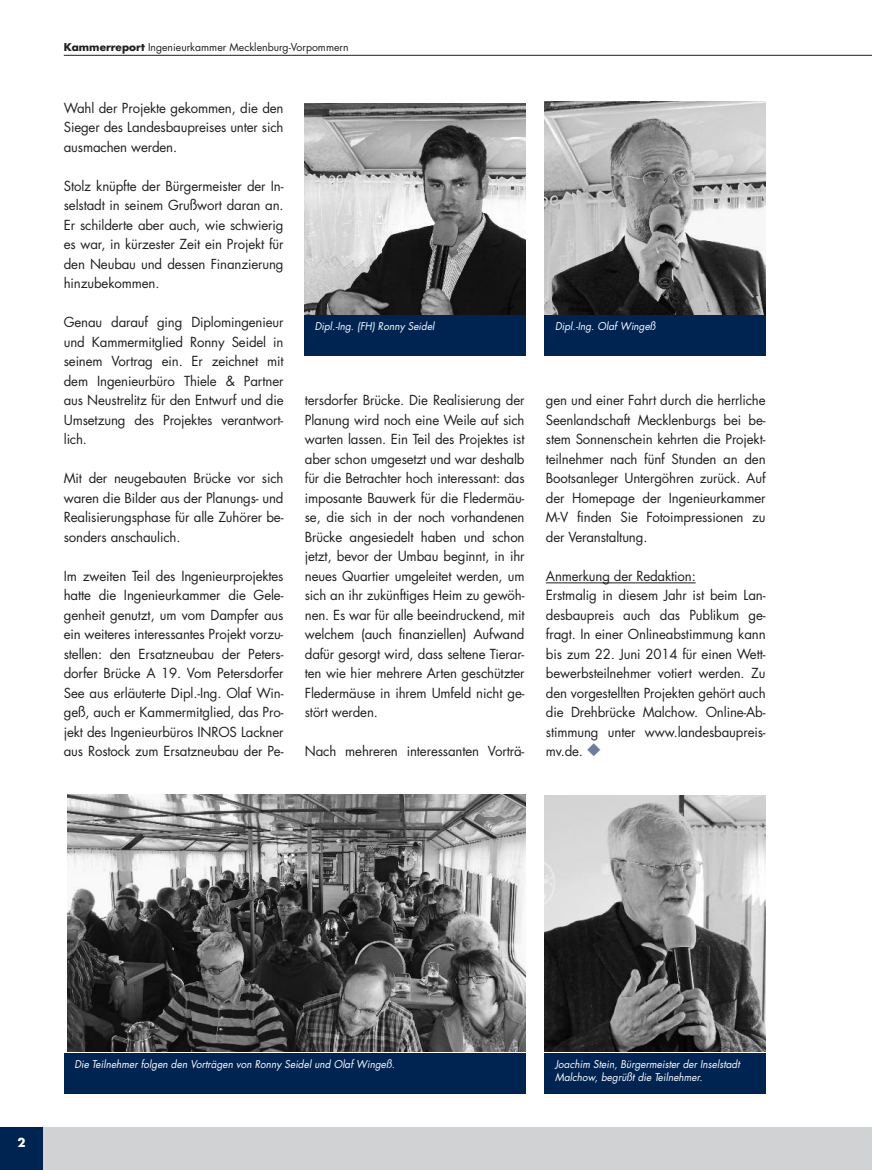
<style>
.page{position:relative;width:872px;height:1170px;background:#fff}
.page>*{position:absolute;margin:0;border:0;box-sizing:border-box;transform-origin:0 0}
.t1{font:13.5px/19.5px "Futura";letter-spacing:-.01em;color:#231f20;text-align:justify}
.t2{font:700 12px "Futura";color:#fff}
.t3{font:italic 10.5px/13.5px "Futura";letter-spacing:.005em;color:#fff;scale:.95 1}
.t4{font:10.5px "Futura";color:#231f20}
.s1{font-weight:700}
.s2{color:#6d7da0}
</style>
<div class="page">
<div style="left:43px;top:1127px;width:829px;height:42px;background:#d1d2d4"></div>
<div style="left:0;top:1127px;width:43px;height:42px;background:#002452"></div>
<hr style="left:64px;top:55px;width:808px;height:1px;background:#231f20">
<hr style="left:546px;top:582px;width:149px;height:1px;background:#231f20">
<div style="left:304px;top:315px;width:221px;height:41px;background:#002452"></div>
<img style="left:304px;top:103px;width:221px;height:211px">
<div style="left:544px;top:315px;width:221px;height:41px;background:#002452"></div>
<img style="left:544px;top:102px;width:221px;height:212px">
<div style="left:64px;top:1052px;width:461px;height:41px;background:#002452"></div>
<img style="left:68px;top:794px;width:457px;height:257px">
<div style="left:544px;top:1052px;width:221px;height:41px;background:#002452"></div>
<img style="left:544px;top:795px;width:221px;height:256px">
<p class="t4" style="left:64px;top:42px;width:286px"><span class="s1">Kammerreport</span> Ingenieurkammer Mecklenburg-Vorpommern</p>
<p class="t1" style="left:64px;top:99px;width:221px">Wahl der Projekte gekommen, die den Sieger des Landesbaupreises unter sich ausmachen werden.</p>
<p class="t1" style="left:64px;top:177px;width:221px">Stolz knüpfte der Bürgermeister der In&shy;selstadt in seinem Grußwort daran an.<br>Er schilderte aber auch, wie schwierig es war, in kürzester Zeit ein Projekt für den Neubau und dessen Finanzierung hinzubekommen.</p>
<p class="t1" style="left:64px;top:313px;width:221px">Genau darauf ging Diplomingenieur und Kammermitglied Ronny Seidel in seinem Vortrag ein. Er zeichnet mit dem Ingenieurbüro Thiele &amp; Partner aus Neustrelitz für den Entwurf und die Umsetzung des Projektes verantwort&shy;lich.</p>
<p class="t1" style="left:64px;top:469px;width:221px">Mit der neugebauten Brücke vor sich waren die Bilder aus der Planungs- und Realisierungsphase für alle Zuhörer be&shy;sonders anschaulich.</p>
<p class="t1" style="left:64px;top:567px;width:221px">Im zweiten Teil des Ingenieurprojektes hatte die Ingenieurkammer die Gele&shy;genheit genutzt, um vom Dampfer aus ein weiteres interessantes Projekt vorzu&shy;stellen: den Ersatzneubau der Peters&shy;dorfer Brücke A 19. Vom Petersdorfer See aus erläuterte Dipl.-Ing. Olaf Win&shy;geß, auch er Kammermitglied, das Pro&shy;jekt des Ingenieurbüros INROS Lackner aus Rostock zum Ersatzneubau der Pe-</p>
<p class="t3" style="left:315px;top:320px;width:127px">Dipl.-Ing. (FH) Ronny Seidel</p>
<p class="t3" style="left:555px;top:320px;width:107px">Dipl.-Ing. Olaf Wingeß</p>
<p class="t1" style="left:305px;top:391px;width:221px">tersdorfer Brücke. Die Realisierung der Planung wird noch eine Weile auf sich warten lassen. Ein Teil des Projektes ist aber schon umgesetzt und war deshalb für die Betrachter hoch interessant: das imposante Bauwerk für die Fledermäu&shy;se, die sich in der noch vorhandenen Brücke angesiedelt haben und schon jetzt, bevor der Umbau beginnt, in ihr neues Quartier umgeleitet werden, um sich an ihr zukünftiges Heim zu gewöh&shy;nen. Es war für alle beeindruckend, mit welchem (auch finanziellen) Aufwand dafür gesorgt wird, dass seltene Tierar&shy;ten wie hier mehrere Arten geschützter Fledermäuse in ihrem Umfeld nicht ge&shy;stört werden.</p>
<p class="t1" style="left:305px;top:742px;width:221px">Nach mehreren interessanten Vorträ-</p>
<p class="t1" style="left:546px;top:391px;width:221px">gen und einer Fahrt durch die herrliche Seenlandschaft Mecklenburgs bei be&shy;stem Sonnenschein kehrten die Projekt&shy;teilnehmer nach fünf Stunden an den Bootsanleger Untergöhren zurück. Auf der Homepage der Ingenieurkammer M-V finden Sie Fotoimpressionen zu der Veranstaltung.</p>
<p class="t1" style="left:546px;top:567px;width:221px;text-align:left">Anmerkung der Redaktion:<br>Erstmalig in diesem Jahr ist beim Lan&shy;desbaupreis auch das Publikum ge&shy;fragt. In einer Onlineabstimmung kann bis zum 22. Juni 2014 für einen Wett&shy;bewerbsteilnehmer votiert werden. Zu den vorgestellten Projekten gehört auch die Drehbrücke Malchow. Online-Ab&shy;stimmung unter www.landesbaupreis&shy;mv.de. <span class="s2">◆</span></p>
<p class="t2" style="left:18px;top:1136px;width:10px">2</p>
<p class="t3" style="left:74px;top:1057px;width:339px">Die Teilnehmer folgen den Vorträgen von Ronny Seidel und Olaf Wingeß.</p>
<p class="t3" style="left:555px;top:1057px;width:196px">Joachim Stein, Bürgermeister der Inselstadt<br>Malchow, begrüßt die Teilnehmer.</p>
</div>
